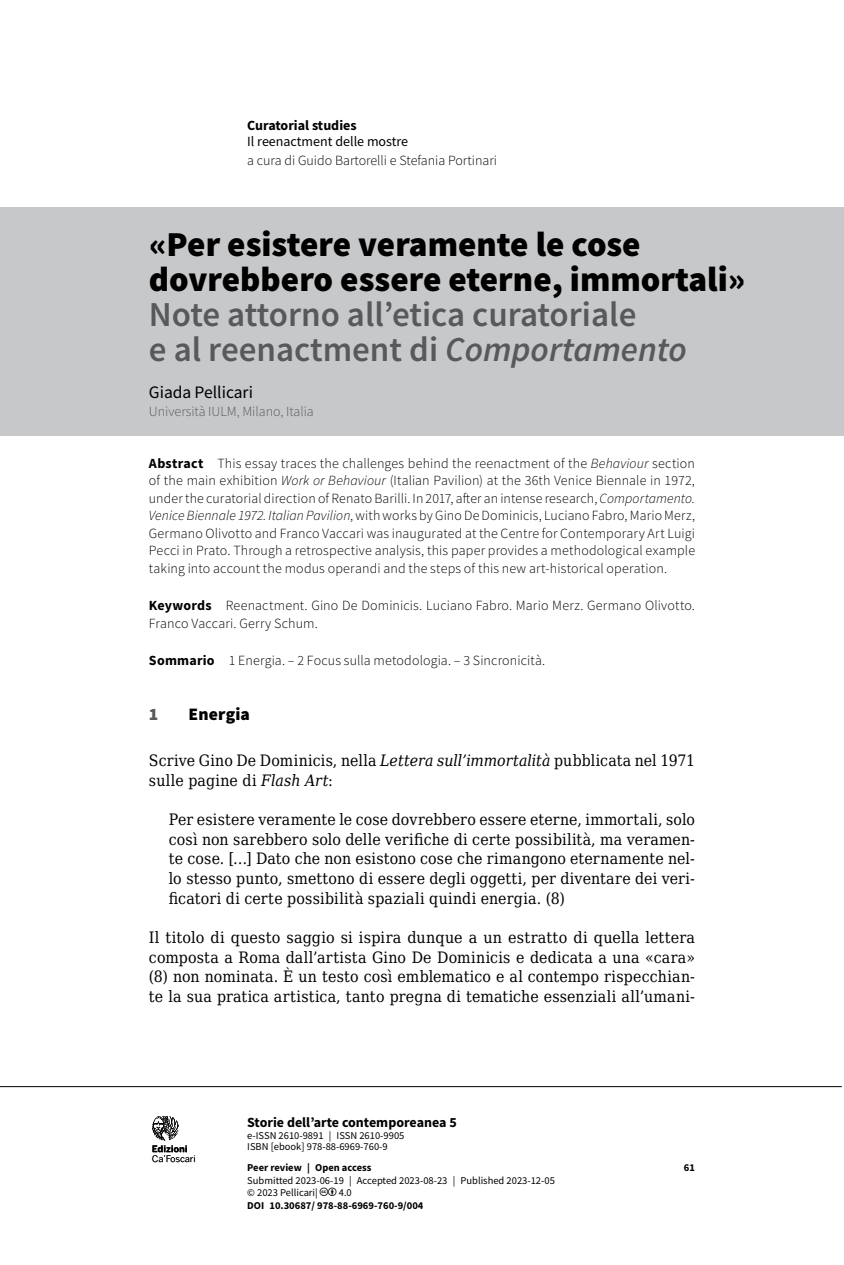
<style>
.page{position:relative;width:844px;height:1265px;background:#fff}
.page>*{position:absolute;margin:0;border:0;box-sizing:border-box;transform-origin:0 0}
.t1{font:900 35px/35px "Source Sans Pro";color:#000}
.t2{font:600 35px/35px "Source Sans Pro";color:#58595b}
.t3{font:17.5px "Source Sans Pro";color:#000}
.t4{font:900 17.5px "Source Sans Pro";letter-spacing:.01em;color:#000}
.t5{font:900 17.5px "Source Sans Pro";color:#58595b}
.t6{font:15.75px/19.6px "DejaVu Serif Condensed";letter-spacing:.015em;color:#000;text-align:justify}
.t7{font:300 14px/17.5px "Source Sans Pro";letter-spacing:.01em;color:#000;text-align:justify}
.t8{font:700 14px "Source Sans Pro";color:#000}
.t9{font:300 14px "Source Sans Pro";color:#58595b}
.t10{font:14px "Source Sans Pro";color:#000}
.t11{font:10.5px/10.8px "Source Sans Pro";color:#000}
.t12{font:700 10.5px "Source Sans Pro";color:#000}
.t13{font:9.1px "Benton Sans";letter-spacing:-.01em;color:#000}
.t14{font:700 9.1px "Benton Sans";color:#000}
.s1{font-style:italic}
.s2{font-weight:700}
</style>
<div class="page">
<hr style="left:0;top:1086px;width:841px;height:1px;background:#000">
<svg style="left:152px;top:1116px;width:43px;height:46px"></svg>
<div style="left:0;top:207px;width:843px;height:228px;background:#c7c8ca"></div>
<p class="t8" style="left:247px;top:115px;width:111px">Curatorial studies</p>
<p class="t10" style="left:247px;top:133px;width:162px">Il reenactment delle mostre</p>
<p class="t7" style="left:247px;top:152px;width:251px">a cura di Guido Bartorelli e Stefania Portinari</p>
<h1 class="t1" style="left:149px;top:226px;width:597px">«Per esistere veramente le cose dovrebbero essere eterne, immortali»</h1>
<h1 class="t2" style="left:149px;top:297px;width:539px">Note attorno all’etica curatoriale<br>e al reenactment di <span class="s1">Comportamento</span></h1>
<p class="t3" style="left:149px;top:382px;width:106px">Giada Pellicari</p>
<p class="t9" style="left:149px;top:403px;width:166px">Università IULM, Milano, Italia</p>
<p class="t7" style="left:149px;top:454px;width:547px"><span class="s2">Abstract</span> This essay traces the challenges behind the reenactment of the <span class="s1">Behaviour</span> section of the main exhibition <span class="s1">Work or Behaviour</span> (Italian Pavilion) at the 36th Venice Biennale in 1972, under the curatorial direction of Renato Barilli. In 2017, after an intense research, <span class="s1">Comportamento.<br>Venice Biennale 1972. Italian Pavilion</span>, with works by Gino De Dominicis, Luciano Fabro, Mario Merz, Germano Olivotto and Franco Vaccari was inaugurated at the Centre for Contemporary Art Luigi Pecci in Prato. Through a retrospective analysis, this paper provides a methodological example taking into account the modus operandi and the steps of this new art-historical operation.</p>
<p class="t7" style="left:149px;top:597px;width:547px"><span class="s2">Keywords</span> Reenactment. Gino De Dominicis. Luciano Fabro. Mario Merz. Germano Olivotto.<br>Franco Vaccari. Gerry Schum.</p>
<p class="t7" style="left:149px;top:652px;width:398px"><span class="s2">Sommario</span> 1 Energia. – 2 Focus sulla metodologia. – 3 Sincronicità.</p>
<p class="t5" style="left:149px;top:702px;width:11px">1</p>
<p class="t4" style="left:189px;top:702px;width:63px">Energia</p>
<p class="t6" style="left:149px;top:750px;width:547px">Scrive Gino De Dominicis, nella <span class="s1">Lettera sull’immortalità</span> pubblicata nel 1971 sulle pagine di <span class="s1">Flash Art</span>:</p>
<p class="t6" style="left:169px;top:809px;width:527px">Per esistere veramente le cose dovrebbero essere eterne, immortali, solo così non sarebbero solo delle verifiche di certe possibilità, ma veramen&shy;te cose. […] Dato che non esistono cose che rimangono eternamente nel&shy;lo stesso punto, smettono di essere degli oggetti, per diventare dei veri&shy;ficatori di certe possibilità spaziali quindi energia. (8)</p>
<p class="t6" style="left:149px;top:927px;width:547px">Il titolo di questo saggio si ispira dunque a un estratto di quella lettera composta a Roma dall’artista Gino De Dominicis e dedicata a una «cara» (8) non nominata. È un testo così emblematico e al contempo rispecchian&shy;te la sua pratica artistica, tanto pregna di tematiche essenziali all’umani-</p>
<p class="t14" style="left:152px;top:1144px;width:37px">Edizioni</p>
<p class="t13" style="left:152px;top:1153px;width:45px">Ca’Foscari</p>
<p class="t8" style="left:247px;top:1112px;width:211px">Storie dell’arte contemporeanea 5</p>
<p class="t11" style="left:247px;top:1130px;width:159px">e-ISSN 2610‑9891 | ISSN 2610‑9905<br>ISBN [ebook] 978‑88-6969‑760-9</p>
<p class="t12" style="left:247px;top:1161px;width:126px">Peer review | Open access</p>
<p class="t12" style="left:683px;top:1161px;width:13px">61</p>
<p class="t11" style="left:247px;top:1174px;width:309px;line-height:12.4px">Submitted 2023‑06-19 | Accepted 2023‑08-23 | Published 2023-12-05 © 2023 Pellicari|</p>
<p class="t11" style="left:339px;top:1187px;width:15px">4.0</p>
<p class="t12" style="left:247px;top:1198px;width:178px">DOI 10.30687/ 978‑88-6969‑760-9/004</p>
</div>
